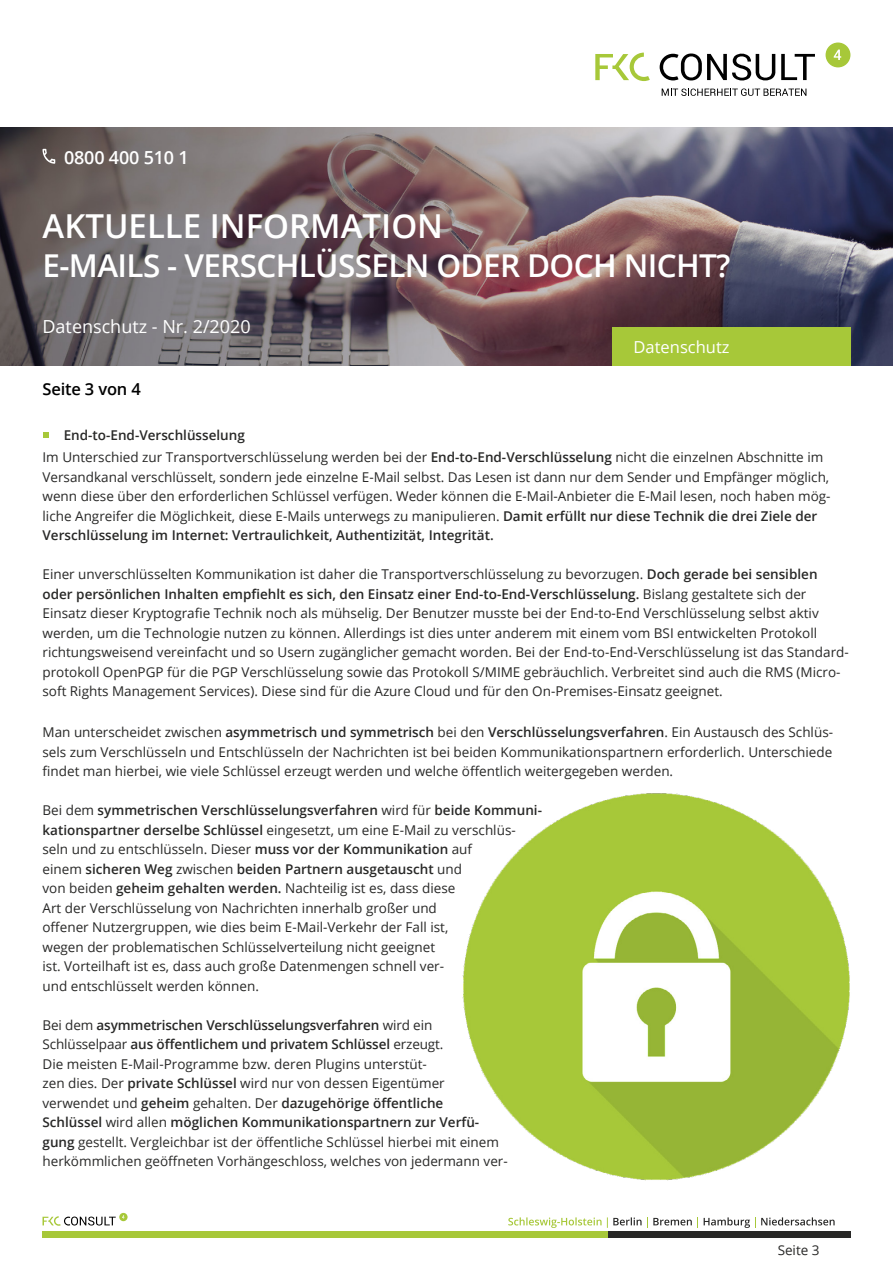
<style>
.page{position:relative;width:893px;height:1263px;background:#fff}
.page>*{position:absolute;margin:0;border:0;box-sizing:border-box;transform-origin:0 0}
.t1{font:600 33px "Open Sans";color:#fff}
.t2{font:600 31.5px "Open Sans";letter-spacing:-.02em;color:#fff}
.t3{font:18px "Open Sans";color:#fff}
.t4{font:600 18px "Open Sans";letter-spacing:-.01em;color:#fff}
.t5{font:16.5px "Open Sans";color:#fff}
.t6{font:600 16.5px "Open Sans";letter-spacing:-.01em;color:#000}
.t7{font:13.5px/19.5px "Open Sans";color:#282827}
.s1{font-weight:600}
</style>
<div class="page">
<svg style="left:595px;top:53px;width:55px;height:28px"></svg>
<svg style="left:660px;top:53px;width:115px;height:28px"></svg>
<svg style="left:781px;top:54px;width:34px;height:26px"></svg>
<div style="left:825px;top:43px;width:25px;height:24px;background:#a7c839;border-radius:50%"></div>
<svg style="left:834px;top:50px;width:7px;height:10px"></svg>
<svg style="left:662px;top:88px;width:144px;height:8px"></svg>
<svg style="left:43px;top:1216px;width:73px;height:10px"></svg>
<svg style="left:119px;top:1213px;width:9px;height:8px"></svg>
<div style="left:43px;top:1231px;width:578px;height:6px;background:#a7c839"></div>
<div style="left:608px;top:1231px;width:242px;height:6px;background:#282827"></div>
<img style="left:0;top:128px;width:893px;height:238px">
<div style="left:612px;top:327px;width:238px;height:39px;background:#a7c839"></div>
<svg style="left:43px;top:149px;width:12px;height:15px"></svg>
<svg style="left:43px;top:432px;width:5px;height:6px"></svg>
<img style="left:462px;top:793px;width:388px;height:434px">
<h3 class="t4" style="left:64px;top:145px;width:126px">0800 400 510 1</h3>
<h1 class="t1" style="left:43px;top:203px;width:402px">AKTUELLE INFORMATION</h1>
<h2 class="t2" style="left:43px;top:244px;width:689px">E-MAILS - VERSCHLÜSSELN ODER DOCH NICHT?</h2>
<h3 class="t3" style="left:43px;top:314px;width:210px">Datenschutz - Nr. 2/2020</h3>
<p class="t6" style="left:43px;top:378px;width:100px">Seite 3 von 4</p>
<p class="t5" style="left:634px;top:336px;width:97px">Datenschutz</p>
<p class="t7" style="left:43px;top:423px;width:782px;line-height:22.5px;text-indent:21px"><span class="s1">End-to-End-Verschlüsselung<br></span>Im Unterschied zur Transportverschlüsselung werden bei der <span class="s1">End-to-End-Verschlüsselung</span> nicht die einzelnen Abschnitte im</p>
<p class="t7" style="left:43px;top:467px;width:789px">Versandkanal verschlüsselt, sondern jede einzelne E-Mail selbst. Das Lesen ist dann nur dem Sender und Empfänger möglich, wenn diese über den erforderlichen Schlüssel verfügen. Weder können die E-Mail-Anbieter die E-Mail lesen, noch haben mög&shy;liche Angreifer die Möglichkeit, diese E-Mails unterwegs zu manipulieren. <span class="s1">Damit erfüllt nur diese Technik die drei Ziele der Verschlüsselung im Internet: Vertraulichkeit, Authentizität, Integrität.</span></p>
<p class="t7" style="left:43px;top:564px;width:808px">Einer unverschlüsselten Kommunikation ist daher die Transportverschlüsselung zu bevorzugen. <span class="s1">Doch gerade bei sensiblen oder persönlichen Inhalten empfiehlt es sich, den Einsatz einer End-to-End-Verschlüsselung.</span> Bislang gestaltete sich der Einsatz dieser Kryptografie Technik noch als mühselig. Der Benutzer musste bei der End-to-End Verschlüsselung selbst aktiv werden, um die Technologie nutzen zu können. Allerdings ist dies unter anderem mit einem vom BSI entwickelten Protokoll richtungsweisend vereinfacht und so Usern zugänglicher gemacht worden. Bei der End-to-End-Verschlüsselung ist das Standard&shy;protokoll OpenPGP für die PGP Verschlüsselung sowie das Protokoll S/MIME gebräuchlich. Verbreitet sind auch die RMS (Micro&shy;soft Rights Management Services). Diese sind für die Azure Cloud und für den On-Premises-Einsatz geeignet.</p>
<p class="t7" style="left:43px;top:722px;width:792px;text-align:justify">Man unterscheidet zwischen <span class="s1">asymmetrisch und symmetrisch</span> bei den <span class="s1">Verschlüsselungsverfahren</span>. Ein Austausch des Schlüs&shy;sels zum Verschlüsseln und Entschlüsseln der Nachrichten ist bei beiden Kommunikationspartnern erforderlich. Unterschiede findet man hierbei, wie viele Schlüssel erzeugt werden und welche öffentlich weitergegeben werden.</p>
<p class="t7" style="left:43px;top:800px;width:501px">Bei dem <span class="s1">symmetrischen Verschlüsselungsverfahren</span> wird für <span class="s1">beide Kommuni&shy;kationspartner derselbe Schlüssel</span> eingesetzt, um eine E-Mail zu verschlüs&shy;seln und zu entschlüsseln. Dieser <span class="s1">muss vor der Kommunikation</span> auf<br>einem <span class="s1">sicheren Weg</span> zwischen <span class="s1">beiden Partnern ausgetauscht</span> und<br>von beiden <span class="s1">geheim gehalten werden.</span> Nachteilig ist es, dass diese<br>Art der Verschlüsselung von Nachrichten innerhalb großer und<br>offener Nutzergruppen, wie dies beim E-Mail-Verkehr der Fall ist,<br>wegen der problematischen Schlüsselverteilung nicht geeignet<br>ist. Vorteilhaft ist es, dass auch große Datenmengen schnell ver-<br>und entschlüsselt werden können.</p>
<p class="t7" style="left:43px;top:1015px;width:467px">Bei dem <span class="s1">asymmetrischen Verschlüsselungsverfahren</span> wird ein Schlüsselpaar <span class="s1">aus öffentlichem und privatem Schlüssel</span> erzeugt.<br>Die meisten E-Mail-Programme bzw. deren Plugins unterstüt-<br>zen dies. Der <span class="s1">private Schlüssel</span> wird nur von dessen Eigentümer verwendet und <span class="s1">geheim</span> gehalten. Der <span class="s1">dazugehörige öffentliche<br>Schlüssel</span> wird allen <span class="s1">möglichen Kommunikationspartnern zur Verfü&shy;gung</span> gestellt. Vergleichbar ist der öffentliche Schlüssel hierbei mit einem herkömmlichen geöffneten Vorhängeschloss, welches von jedermann ver-</p>
<p class="t7" style="left:778px;top:1240px;width:43px">Seite 3</p>
</div>
